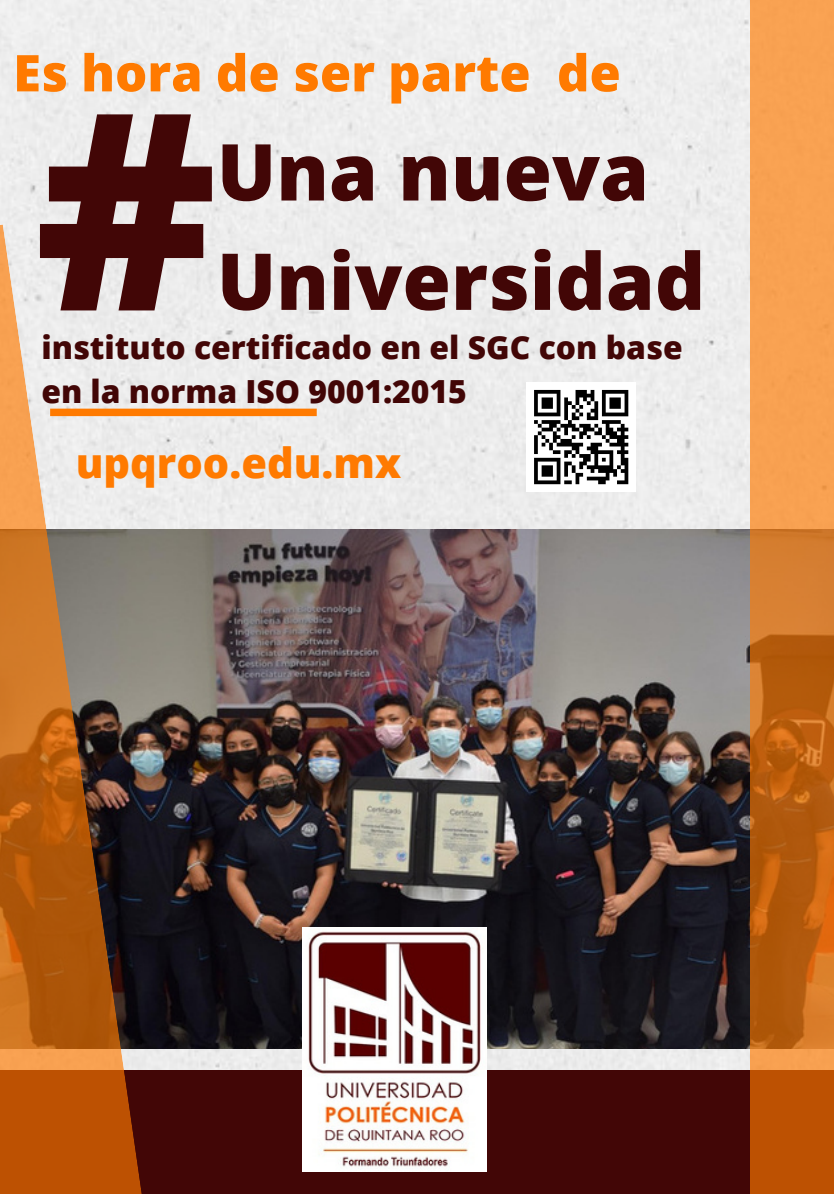
<style>
.page{position:relative;width:834px;height:1196px;background:#fff}
.page>*{position:absolute;margin:0;border:0;box-sizing:border-box;transform-origin:0 0}
.t1{font:800 274.6px "Open Sans";color:#420606}
.t2{font:800 78.6px/109.4px "Open Sans";color:#420606}
.t3{font:800 50.6px "Open Sans";color:#ff7a00}
.t4{font:800 41.6px "Open Sans";color:#ff7a00}
.t5{font:800 31.8px/43.4px "Open Sans";color:#420606}
</style>
<div class="page">
<div style="left:0;top:0;width:750px;height:1070px;background:#ededed"></div>
<div style="left:0;top:1070px;width:834px;height:123px;background:#420606"></div>
<img style="left:182px;top:529px;width:568px;height:519px">
<svg style="left:0;top:224px;width:182px;height:969px;background:#a9805f"></svg>
<div style="left:526px;top:382px;width:110px;height:110px;background:#fff"></div>
<svg style="left:534px;top:390px;width:94px;height:94px"></svg>
<svg style="left:617px;top:480px;width:11px;height:4px"></svg>
<div style="left:50px;top:408px;width:267px;height:8px;background:#ff7a00"></div>
<svg style="left:750px;top:0;width:84px;height:1193px;background:#da7f2f"></svg>
<img style="left:302px;top:927px;width:185px;height:244px">
<h3 class="t3" style="left:13px;top:37px;width:609px">Es hora de ser parte de</h3>
<h1 class="t1" style="left:35px;top:17px;width:183px">#</h1>
<h2 class="t2" style="left:217px;top:115px;width:490px">Una nueva<br>Universidad</h2>
<p class="t5" style="left:41px;top:325px;width:643px">instituto certificado en el SGC con base en la norma ISO 9001:2015</p>
<h3 class="t4" style="left:76px;top:433px;width:327px">upqroo.edu.mx</h3>
</div>
